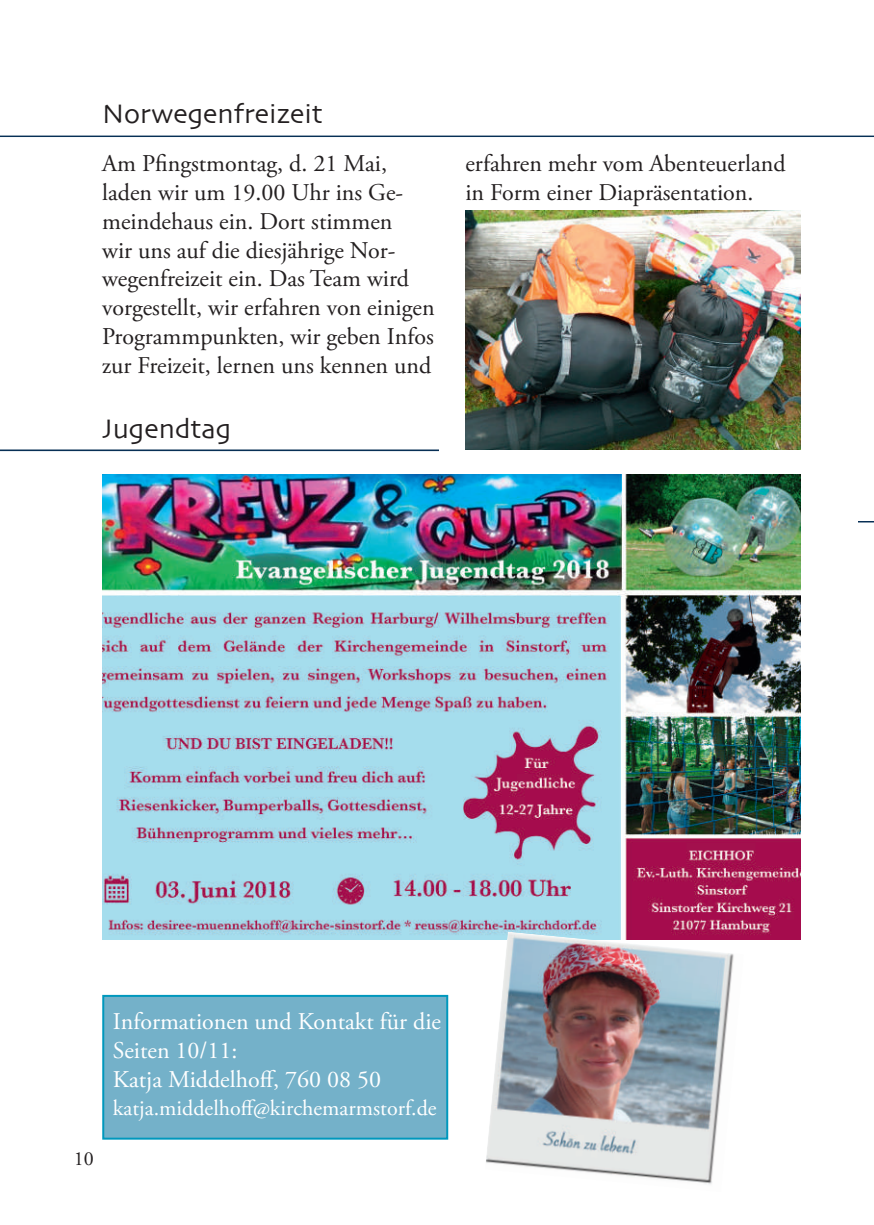
<style>
.page{position:relative;width:874px;height:1225px;background:#fff}
.page>*{position:absolute;margin:0;border:0;box-sizing:border-box;transform-origin:0 0}
.t1{font:28px "Skia";color:#231f20}
.t2{font:24px/28.8px "Adobe Garamond Pro";color:#231f20}
.t3{font:24px/28.8px "Adobe Garamond Pro";color:#fff}
.t4{font:22px "Adobe Garamond Pro";color:#fff}
.t5{font:20px "Adobe Garamond Pro";color:#231f20}
</style>
<div class="page">
<img style="left:0;top:135px;width:873px;height:2px">
<div style="left:103px;top:996px;width:344px;height:142px;background:#74b1c9"></div>
<div style="left:102px;top:995px;width:346px;height:144px;border:2px solid #0098bd"></div>
<img style="left:0;top:449px;width:438px;height:3px">
<img style="left:102px;top:475px;width:697px;height:464px">
<img style="left:858px;top:521px;width:15px;height:2px">
<img style="left:484px;top:931px;width:260px;height:254px">
<img style="left:465px;top:211px;width:334px;height:239px">
<p class="t1" style="left:102px;top:101px;width:222px">Norwegenfreizeit</p>
<p class="t2" style="left:102px;top:151px;width:334px">Am Pfingstmontag, d. 21 Mai, laden wir um 19.00 Uhr ins Ge&shy;meindehaus ein. Dort stimmen<br>wir uns auf die diesjährige Nor&shy;wegenfreizeit ein. Das Team wird vorgestellt, wir erfahren von einigen<br>Programmpunkten, wir geben Infos zur Freizeit, lernen uns kennen und</p>
<p class="t1" style="left:102px;top:416px;width:131px">Jugendtag</p>
<p class="t2" style="left:465px;top:151px;width:321px">erfahren mehr vom Abenteuerland in Form einer Diapräsentation.</p>
<p class="t5" style="left:74px;top:1150px;width:21px">10</p>
<p class="t3" style="left:113px;top:1009px;width:329px">Informationen und Kontakt für die<br>Seiten 10/11:<br>Katja Middelhoff, 760 08 50</p>
<p class="t4" style="left:113px;top:1099px;width:325px">katja.middelhoff@kirchemarmstorf.de</p>
</div>
